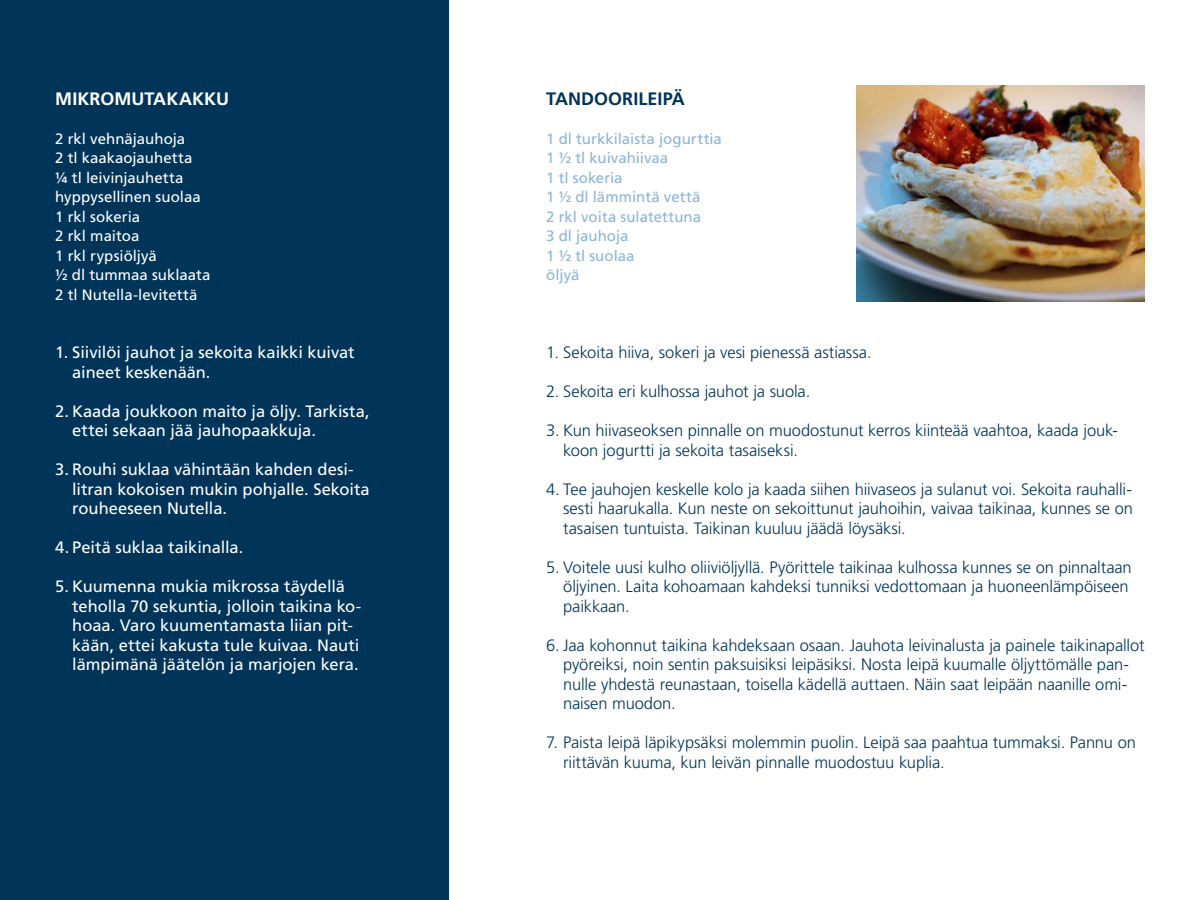
<style>
.page{position:relative;width:1200px;height:900px;background:#fff}
.page>*{position:absolute;margin:0;border:0;box-sizing:border-box;transform-origin:0 0}
.t1{font:700 18px "Frutiger LT Std";color:#fff}
.t2{font:700 18px "Frutiger LT Std";letter-spacing:.005em;color:#003459}
.t3{font:300 16.5px/19.5px "Frutiger LT Std";letter-spacing:-.01em;color:#003459}
.t4{font:16.5px/19.5px "Frutiger LT Std";letter-spacing:-.005em;color:#fff}
.t5{font:15px/19.5px "Frutiger LT Std";color:#fff}
.t6{font:15px/19.5px "Frutiger LT Std";color:#8cb4d8}
</style>
<div class="page">
<div style="left:0;top:0;width:449px;height:900px;background:#003459"></div>
<img style="left:857px;top:85px;width:288px;height:216px">
<p class="t1" style="left:55px;top:88px;width:175px">MIKROMUTAKAKKU</p>
<p class="t5" style="left:55px;top:129px;width:157px">2 rkl vehnäjauhoja<br>2 tl kaakaojauhetta<br>¼ tl leivinjauhetta hyppysellinen suolaa<br>1 rkl sokeria<br>2 rkl maitoa<br>1 rkl rypsiöljyä<br>½ dl tummaa suklaata<br>2 tl Nutella-levitettä</p>
<p class="t4" style="left:72px;top:343px;width:284px;text-indent:-17px">1. Siivilöi jauhot ja sekoita kaikki kuivat aineet keskenään.</p>
<p class="t4" style="left:72px;top:401px;width:299px;text-indent:-17px">2. Kaada joukkoon maito ja öljy. Tarkista, ettei sekaan jää jauhopaakkuja.</p>
<p class="t4" style="left:72px;top:460px;width:299px;text-indent:-17px">3. Rouhi suklaa vähintään kahden desi&shy;litran kokoisen mukin pohjalle. Sekoita rouheeseen Nutella.</p>
<p class="t4" style="left:55px;top:538px;width:190px">4. Peitä suklaa taikinalla.</p>
<p class="t4" style="left:72px;top:577px;width:291px;text-indent:-17px">5. Kuumenna mukia mikrossa täydellä teholla 70 sekuntia, jolloin taikina ko&shy;hoaa. Varo kuumentamasta liian pit&shy;kään, ettei kakusta tule kuivaa. Nauti lämpimänä jäätelön ja marjojen kera.</p>
<p class="t2" style="left:546px;top:88px;width:140px">TANDOORILEIPÄ</p>
<p class="t6" style="left:546px;top:129px;width:177px">1 dl turkkilaista jogurttia<br>1 ½ tl kuivahiivaa<br>1 tl sokeria<br>1 ½ dl lämmintä vettä<br>2 rkl voita sulatettuna<br>3 dl jauhoja<br>1 ½ tl suolaa<br>öljyä</p>
<p class="t3" style="left:546px;top:343px;width:327px">1. Sekoita hiiva, sokeri ja vesi pienessä astiassa.</p>
<p class="t3" style="left:546px;top:382px;width:266px">2. Sekoita eri kulhossa jauhot ja suola.</p>
<p class="t3" style="left:563px;top:421px;width:556px;text-indent:-17px">3. Kun hiivaseoksen pinnalle on muodostunut kerros kiinteää vaahtoa, kaada jouk&shy;koon jogurtti ja sekoita tasaiseksi.</p>
<p class="t3" style="left:563px;top:479px;width:571px;text-align:justify;text-indent:-17px">4. Tee jauhojen keskelle kolo ja kaada siihen hiivaseos ja sulanut voi. Sekoita rauhalli&shy;sesti haarukalla. Kun neste on sekoittunut jauhoihin, vaivaa taikinaa, kunnes se on tasaisen tuntuista. Taikinan kuuluu jäädä löysäksi.</p>
<p class="t3" style="left:563px;top:557px;width:570px;text-indent:-17px">5. Voitele uusi kulho oliiviöljyllä. Pyörittele taikinaa kulhossa kunnes se on pinnaltaan öljyinen. Laita kohoamaan kahdeksi tunniksi vedottomaan ja huoneenlämpöiseen paikkaan.</p>
<p class="t3" style="left:563px;top:635px;width:583px;text-indent:-17px">6. Jaa kohonnut taikina kahdeksaan osaan. Jauhota leivinalusta ja painele taikinapallot pyöreiksi, noin sentin paksuisiksi leipäsiksi. Nosta leipä kuumalle öljyttömälle pan&shy;nulle yhdestä reunastaan, toisella kädellä auttaen. Näin saat leipään naanille omi&shy;naisen muodon.</p>
<p class="t3" style="left:563px;top:733px;width:574px;text-indent:-17px">7. Paista leipä läpikypsäksi molemmin puolin. Leipä saa paahtua tummaksi. Pannu on riittävän kuuma, kun leivän pinnalle muodostuu kuplia.</p>
</div>
